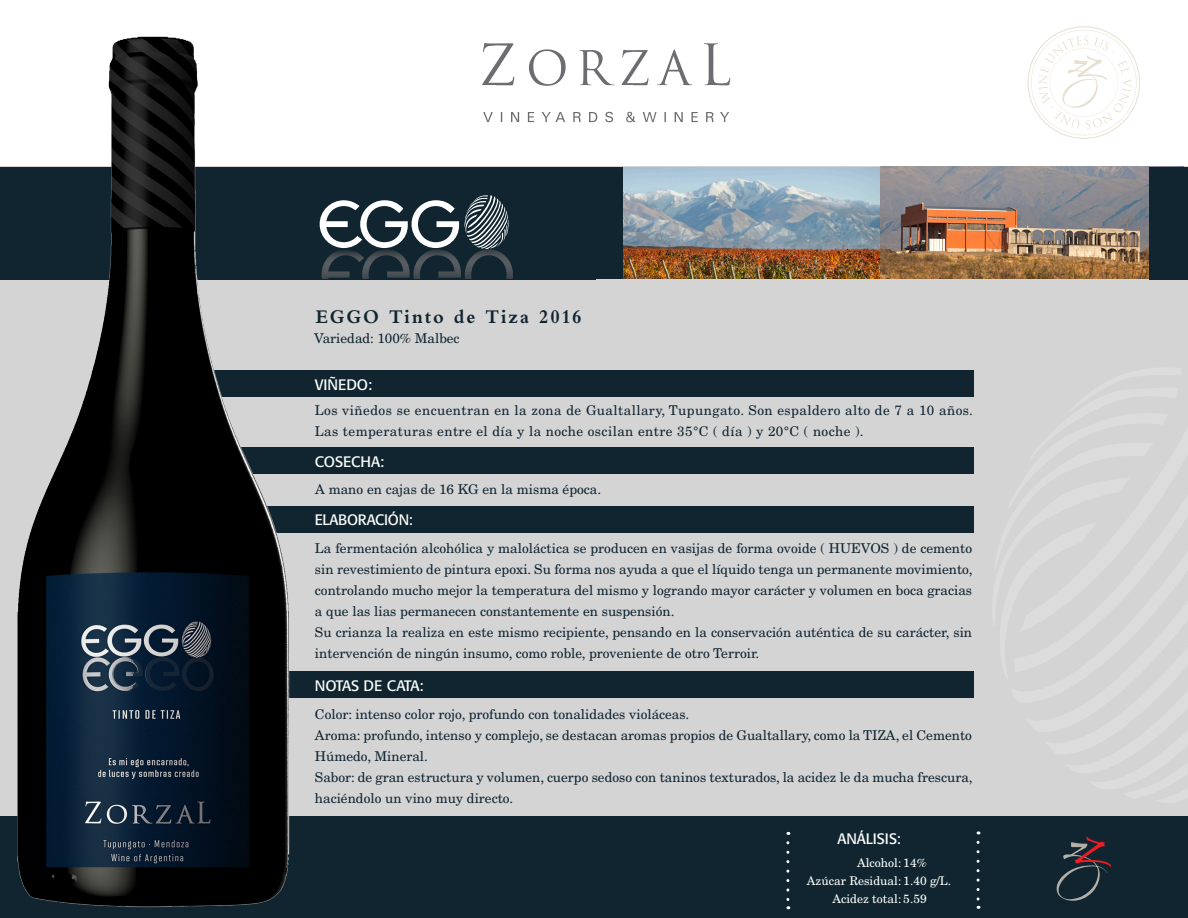
<style>
.page{position:relative;width:1188px;height:918px;background:#fff}
.page>*{position:absolute;margin:0;border:0;box-sizing:border-box;transform-origin:0 0}
.Texto_ok{font:700 20.25px "Bembo";letter-spacing:.1em;color:#10252f;scale:.93 1}
.Texto_ok-2{font:15px "Formata";letter-spacing:-.01em;color:#fff}
.Texto_ok-3{font:15px "Formata";letter-spacing:-.03em;color:#fff}
.Texto_ok-4{font:13.5px/21px "New Century Schlbk";color:#0f2531}
.Texto_ok-5{font:13.5px/21px "New Century Schlbk";letter-spacing:.03em;color:#0f2531}
.Texto_ok-6{font:13.5px "New Century Schlbk";color:#10252f}
.Texto_ok-7{font:12px "New Century Schlbk";color:#fff}
</style>
<div class="page">
<div style="left:0;top:167px;width:1188px;height:751px;background:#d5d4d5"></div>
<div style="left:0;top:816px;width:1188px;height:102px;background:#10252f"></div>
<svg style="left:483px;top:112px;width:246px;height:10px"></svg>
<svg style="left:482px;top:43px;width:248px;height:43px"></svg>
<svg style="left:1028px;top:26px;width:112px;height:113px"></svg>
<svg style="left:1056px;top:837px;width:55px;height:64px"></svg>
<svg style="left:977px;top:842px;width:3px;height:67px"></svg>
<svg style="left:786px;top:843px;width:3px;height:66px"></svg>
<div style="left:260px;top:672px;width:713px;height:26px;background:#10252f"></div>
<div style="left:260px;top:506px;width:713px;height:26px;background:#10252f"></div>
<div style="left:211px;top:448px;width:762px;height:26px;background:#10252f"></div>
<div style="left:211px;top:371px;width:762px;height:26px;background:#10252f"></div>
<img style="left:622px;top:167px;width:528px;height:112px">
<div style="left:1150px;top:167px;width:38px;height:112px;background:#10252f"></div>
<div style="left:0;top:167px;width:622px;height:112px;background:#10252f"></div>
<img style="left:364px;top:250px;width:46px;height:29px">
<img style="left:413px;top:250px;width:48px;height:29px">
<img style="left:465px;top:250px;width:48px;height:29px">
<img style="left:322px;top:250px;width:42px;height:29px">
<svg style="left:320px;top:195px;width:189px;height:55px"></svg>
<img style="left:0;top:36px;width:311px;height:872px">
<p class="Texto_ok" style="left:316px;top:306px;width:287px">EGGO Tinto de Tiza 2016</p>
<p class="Texto_ok-6" style="left:314px;top:330px;width:147px">Variedad: 100% Malbec</p>
<p class="Texto_ok-2" style="left:315px;top:375px;width:59px">VIÑEDO:</p>
<p class="Texto_ok-5" style="left:315px;top:400px;width:660px">Los viñedos se encuentran en la zona de Gualtallary, Tupungato. Son espaldero alto de 7 a 10 años.<br>Las temperaturas entre el día y la noche oscilan entre 35°C ( día ) y 20°C ( noche ).</p>
<p class="Texto_ok-2" style="left:315px;top:452px;width:71px">COSECHA:</p>
<p class="Texto_ok-4" style="left:315px;top:479px;width:287px">A mano en cajas de 16 KG en la misma época.</p>
<p class="Texto_ok-2" style="left:315px;top:511px;width:100px">ELABORACIÓN:</p>
<p class="Texto_ok-4" style="left:315px;top:538px;width:659px;text-align:justify">La fermentación alcohólica y maloláctica se producen en vasijas de forma ovoide ( HUEVOS ) de cemento sin revestimiento de pintura epoxi. Su forma nos ayuda a que el líquido tenga un permanente movimiento, controlando mucho mejor la temperatura del mismo y logrando mayor carácter y volumen en boca gracias a que las lias permanecen constantemente en suspensión.</p>
<p class="Texto_ok-4" style="left:315px;top:622px;width:659px">Su crianza la realiza en este mismo recipiente, pensando en la conservación auténtica de su carácter, sin intervención de ningún insumo, como roble, proveniente de otro Terroir.</p>
<p class="Texto_ok-3" style="left:315px;top:676px;width:110px">NOTAS DE CATA:</p>
<p class="Texto_ok-4" style="left:315px;top:703px;width:376px">Color: intenso color rojo, profundo con tonalidades violáceas.</p>
<p class="Texto_ok-4" style="left:315px;top:724px;width:659px">Aroma: profundo, intenso y complejo, se destacan aromas propios de Gualtallary, como la TIZA, el Cemento<br>Húmedo, Mineral.</p>
<p class="Texto_ok-4" style="left:315px;top:766px;width:659px">Sabor: de gran estructura y volumen, cuerpo sedoso con taninos texturados, la acidez le da mucha frescura, haciéndolo un vino muy directo.</p>
<p class="Texto_ok-2" style="left:838px;top:829px;width:65px">ANÁLISIS:</p>
<p class="Texto_ok-7" style="left:857px;top:855px;width:71px">Alcohol: 14%</p>
<p class="Texto_ok-7" style="left:807px;top:873px;width:146px">Azúcar Residual: 1.40 g/L.</p>
<p class="Texto_ok-7" style="left:833px;top:891px;width:96px">Acidez total: 5.59</p>
</div>
